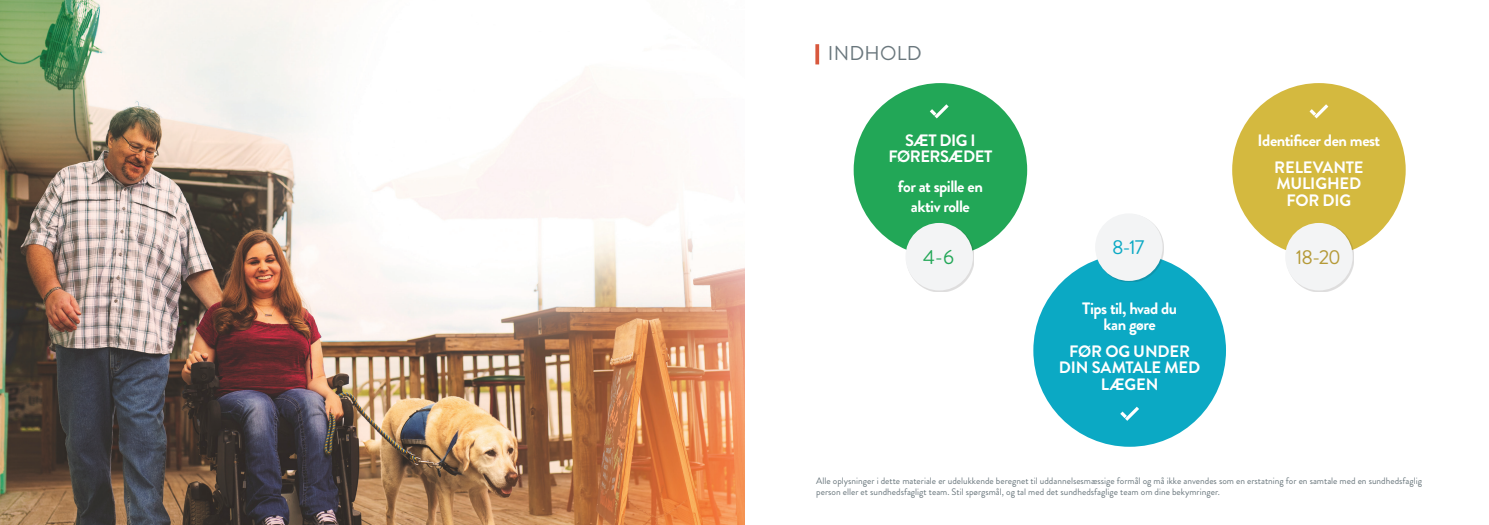
<style>
.page{position:relative;width:1489px;height:525px;background:#fff}
.page>*{position:absolute;margin:0;border:0;box-sizing:border-box;transform-origin:0 0}
.t1{font:20.12px "Brandon Grotesque";color:#b59a38}
.t2{font:20.12px "Brandon Grotesque";color:#0ba9c4}
.t3{font:20.12px "Brandon Grotesque";color:#22a757}
.t4{font:20px "Brandon Grotesque";letter-spacing:.01em;color:#6a777d}
.t5{font:700 16.5px/16.5px "Brandon Grotesque";letter-spacing:-.025em;color:#fff;text-align:center}
.t6{font:9.38px/11.2px "Brandon Grotesque";color:#6a777d}
</style>
<div class="page">
<img style="left:0;top:0;width:45px;height:524px">
<img style="left:45px;top:0;width:1361px;height:525px">
<svg style="left:815px;top:44px;width:4px;height:20px"></svg>
<p class="t4" style="left:828px;top:39px;width:95px">INDHOLD</p>
<p class="t5" style="left:888px;top:132px;width:105px">SÆT DIG I<br>FØRERSÆDET</p>
<p class="t5" style="left:897px;top:177px;width:86px;line-height:19.8px">for at spille en aktiv rolle</p>
<p class="t3" style="left:923px;top:243px;width:32px">4-6</p>
<p class="t2" style="left:1111px;top:233px;width:34px">8-17</p>
<p class="t5" style="left:1082px;top:300px;width:96px">Tips til, hvad du kan gøre</p>
<p class="t5" style="left:1058px;top:343px;width:143px">FØR OG UNDER<br>DIN SAMTALE MED<br>LÆGEN</p>
<p class="t5" style="left:1257px;top:132px;width:124px">Identificer den mest</p>
<p class="t5" style="left:1274px;top:159px;width:91px">RELEVANTE<br>MULIGHED<br>FOR DIG</p>
<p class="t1" style="left:1295px;top:243px;width:47px">18-20</p>
<p class="t6" style="left:816px;top:474px;width:607px">Alle oplysninger i dette materiale er udelukkende beregnet til uddannelsesmæssige formål og må ikke anvendes som en erstatning for en samtale med en sundhedsfaglig person eller et sundhedsfagligt team. Stil spørgsmål, og tal med det sundhedsfaglige team om dine bekymringer.</p>
</div>
